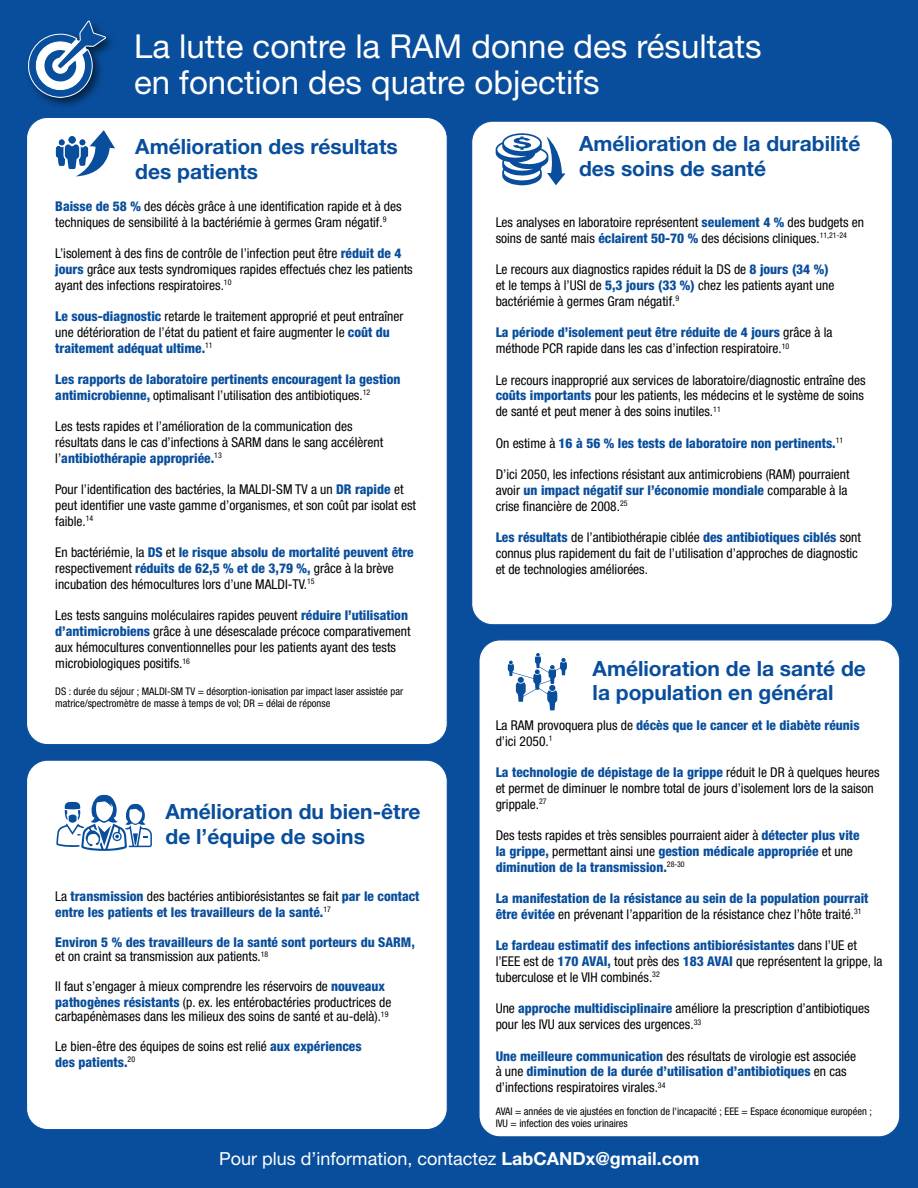
<style>
.page{position:relative;width:918px;height:1188px;background:#fff}
.page>*{position:absolute;margin:0;border:0;box-sizing:border-box;transform-origin:0 0}
.t1{font:33px/36px "Helvetica Neue LT Pro";color:#fff}
.t2{font:700 21px/25.2px "Helvetica Neue LT Pro";color:#094e9c}
.Bullets{font:18px "Helvetica Neue LT Pro";color:#fff}
.t3{font:condensed 13.5px/15.8px "Helvetica Neue LT Pro";color:#000}
.t4{font:800 condensed 13.5px/15.8px "Helvetica Neue LT Pro";color:#094e9c}
.t5{font:condensed 10.5px/12px "Helvetica Neue LT Pro";color:#000}
.s1{font-weight:800;color:#094e9c}
.s2{font-weight:400;color:#000}
.s3{font-weight:700}
</style>
<div class="page">
<div style="left:1px;top:0;width:917px;height:1188px;background:#094e9c"></div>
<div style="left:27px;top:117px;width:420px;height:628px;background:#fff;border-radius:21px"></div>
<div style="left:472px;top:121px;width:420px;height:504px;background:#fff;border-radius:21px"></div>
<div style="left:479px;top:640px;width:421px;height:497px;background:#fff;border-radius:21px"></div>
<div style="left:27px;top:760px;width:420px;height:370px;background:#fff;border-radius:21px"></div>
<svg style="left:496px;top:133px;width:70px;height:52px"></svg>
<div style="left:25px;top:18px;width:93px;height:93px;background:#000;opacity:.57"></div>
<svg style="left:25px;top:20px;width:82px;height:78px"></svg>
<svg style="left:56px;top:130px;width:59px;height:46px"></svg>
<svg style="left:508px;top:653px;width:59px;height:57px"></svg>
<svg style="left:56px;top:795px;width:96px;height:56px"></svg>
<div style="left:0;top:0;width:14px;height:1188px;background:#094e9c"></div>
<p class="t1" style="left:134px;top:28px;width:629px">La lutte contre la RAM donne des résultats en fonction des quatre objectifs</p>
<p class="t2" style="left:135px;top:133px;width:264px">Amélioration des résultats des patients</p>
<p class="t2" style="left:579px;top:130px;width:283px">Amélioration de la durabilité des soins de santé</p>
<p class="t3" style="left:55px;top:198px;width:348px"><span class="s1">Baisse de 58 %</span> des décès grâce à une identification rapide et à des techniques de sensibilité à la bactériémie à germes Gram négatif.<sup>9</sup></p>
<p class="t3" style="left:55px;top:245px;width:359px">L’isolement à des fins de contrôle de l’infection peut être <span class="s1">réduit de 4 jours</span> grâce aux tests syndromiques rapides effectués chez les patients ayant des infections respiratoires.<sup>10</sup></p>
<p class="t3" style="left:55px;top:308px;width:350px"><span class="s1">Le sous-diagnostic</span> retarde le traitement approprié et peut entraîner une détérioration de l’état du patient et faire augmenter le <span class="s1">coût du traitement adéquat ultime.</span><sup>11</sup></p>
<p class="t4" style="left:55px;top:371px;width:347px">Les rapports de laboratoire pertinents encouragent la gestion antimicrobienne, <span class="s2">optimalisant l’utilisation des antibiotiques.</span><sup>12</sup></p>
<p class="t3" style="left:55px;top:419px;width:329px">Les tests rapides et l’amélioration de la communication des résultats dans le cas d’infections à SARM dans le sang accélèrent l’<span class="s1">antibiothérapie appropriée.</span><sup>13</sup></p>
<p class="t3" style="left:55px;top:482px;width:362px">Pour l’identification des bactéries, la MALDI-SM TV a un <span class="s1">DR rapide</span> et peut identifier une vaste gamme d’organismes, et son coût par isolat est faible.<sup>14</sup></p>
<p class="t3" style="left:55px;top:545px;width:360px">En bactériémie, la <span class="s1">DS</span> et <span class="s1">le risque absolu de mortalité peuvent être </span>respectivement <span class="s1">réduits de 62,5 % et de 3,79 %,</span> grâce à la brève incubation des hémocultures lors d’une MALDI-TV.<sup>15</sup></p>
<p class="t3" style="left:55px;top:608px;width:357px">Les tests sanguins moléculaires rapides peuvent <span class="s1">réduire l’utilisation d’antimicrobiens</span> grâce à une désescalade précoce comparativement aux hémocultures conventionnelles pour les patients ayant des tests microbiologiques positifs.<sup>16</sup></p>
<p class="t5" style="left:55px;top:686px;width:349px">DS : durée du séjour ; MALDI-SM TV = désorption-ionisation par impact laser assistée par matrice/spectromètre de masse à temps de vol; DR = délai de réponse</p>
<p class="t2" style="left:166px;top:798px;width:256px">Amélioration du bien-être de l’équipe de soins</p>
<p class="t4" style="left:55px;top:888px;width:366px"><span class="s2">La</span> transmission <span class="s2">des bactéries antibiorésistantes se fait</span> par le contact entre les patients et les travailleurs de la santé.<sup>17</sup></p>
<p class="t4" style="left:55px;top:935px;width:361px;line-height:14.2px">Environ 5 % des travailleurs de la santé sont porteurs du SARM, <span class="s2">et on craint sa transmission aux patients.</span><sup>18</sup></p>
<p class="t3" style="left:55px;top:978px;width:338px">Il faut s’engager à mieux comprendre les réservoirs de <span class="s1">nouveaux pathogènes résistants</span> (p. ex. les entérobactéries productrices de</p>
<p class="t3" style="left:55px;top:1008px;width:335px">carbapénèmases dans les milieux des soins de santé et au-delà).<sup>19</sup></p>
<p class="t3" style="left:55px;top:1038px;width:308px">Le bien-être des équipes de soins est relié <span class="s1">aux expériences des patients.</span><sup>20</sup></p>
<p class="t3" style="left:496px;top:214px;width:370px">Les analyses en laboratoire représentent <span class="s1">seulement 4 %</span> des budgets en soins de santé mais <span class="s1">éclairent 50-70 %</span> des décisions cliniques.<sup>11,21-24</sup></p>
<p class="t3" style="left:496px;top:262px;width:340px">Le recours aux diagnostics rapides réduit la DS de <span class="s1">8 jours (34 %) </span>et le temps à l’USI de <span class="s1">5,3 jours (33 %)</span> chez les patients ayant une bactériémie à germes Gram négatif.<sup>9</sup></p>
<p class="t3" style="left:496px;top:325px;width:338px"><span class="s1">La période d’isolement peut être réduite de 4 jours</span> grâce à la méthode PCR rapide dans les cas d’infection respiratoire.<sup>10</sup></p>
<p class="t3" style="left:496px;top:372px;width:371px">Le recours inapproprié aux services de laboratoire/diagnostic entraîne des <span class="s1">coûts importants</span> pour les patients, les médecins et le système de soins de santé et peut mener à des soins inutiles.<sup>11</sup></p>
<p class="t4" style="left:496px;top:435px;width:349px"><span class="s2">On estime à</span> 16 à 56 % les tests de laboratoire non pertinents.<sup>11</sup></p>
<p class="t3" style="left:496px;top:466px;width:355px">D’ici 2050, les infections résistant aux antimicrobiens (RAM) pourraient avoir <span class="s1">un impact négatif sur l’économie mondiale</span> comparable à la crise financière de 2008.<sup>25</sup></p>
<p class="t3" style="left:496px;top:529px;width:367px"><span class="s1">Les résultats</span> de l’antibiothérapie ciblée <span class="s1">des antibiotiques ciblés</span> sont connus plus rapidement du fait de l’utilisation d’approches de diagnostic et de technologies améliorées.</p>
<p class="t2" style="left:593px;top:656px;width:275px;line-height:24px">Amélioration de la santé de la population en général</p>
<p class="t4" style="left:496px;top:717px;width:366px"><span class="s2">La RAM provoquera plus de</span> décès que le cancer et le diabète réunis <span class="s2">d’ici 2050.</span><sup>1</sup></p>
<p class="t3" style="left:496px;top:764px;width:386px"><span class="s1">La technologie de dépistage de la grippe</span> réduit le DR à quelques heures et permet de diminuer le nombre total de jours d’isolement lors de la saison grippale.<sup>27</sup></p>
<p class="t4" style="left:496px;top:827px;width:365px"><span class="s2">Des tests rapides et très sensibles pourraient aider à</span> détecter plus vite la grippe, <span class="s2">permettant ainsi une</span> gestion médicale appropriée <span class="s2">et une </span>diminution de la transmission.<sup>28-30</sup></p>
<p class="t4" style="left:496px;top:890px;width:374px">La manifestation de la résistance au sein de la population pourrait être évitée <span class="s2">en prévenant l’apparition de la résistance chez l’hôte traité.</span><sup>31</sup></p>
<p class="t3" style="left:496px;top:938px;width:388px"><span class="s1">Le fardeau estimatif des infections antibiorésistantes</span> dans l’UE et l’EEE est de <span class="s1">170 AVAI,</span> tout près des <span class="s1">183 AVAI</span> que représentent la grippe, la tuberculose et le VIH combinés.<sup>32</sup></p>
<p class="t3" style="left:496px;top:1001px;width:375px">Une <span class="s1">approche multidisciplinaire</span> améliore la prescription d’antibiotiques pour les IVU aux services des urgences.<sup>33</sup></p>
<p class="t3" style="left:496px;top:1048px;width:362px"><span class="s1">Une meilleure communication</span> des résultats de virologie est associée à une <span class="s1">diminution de la durée d’utilisation d’antibiotiques</span> en cas d’infections respiratoires virales.<sup>34</sup></p>
<p class="t5" style="left:496px;top:1105px;width:378px">AVAI = années de vie ajustées en fonction de l'incapacité ; EEE = Espace économique européen ;<br>IVU = infection des voies urinaires</p>
<p class="Bullets" style="left:219px;top:1147px;width:482px">Pour plus d’information, contactez <span class="s3">LabCANDx@gmail.com</span></p>
</div>
